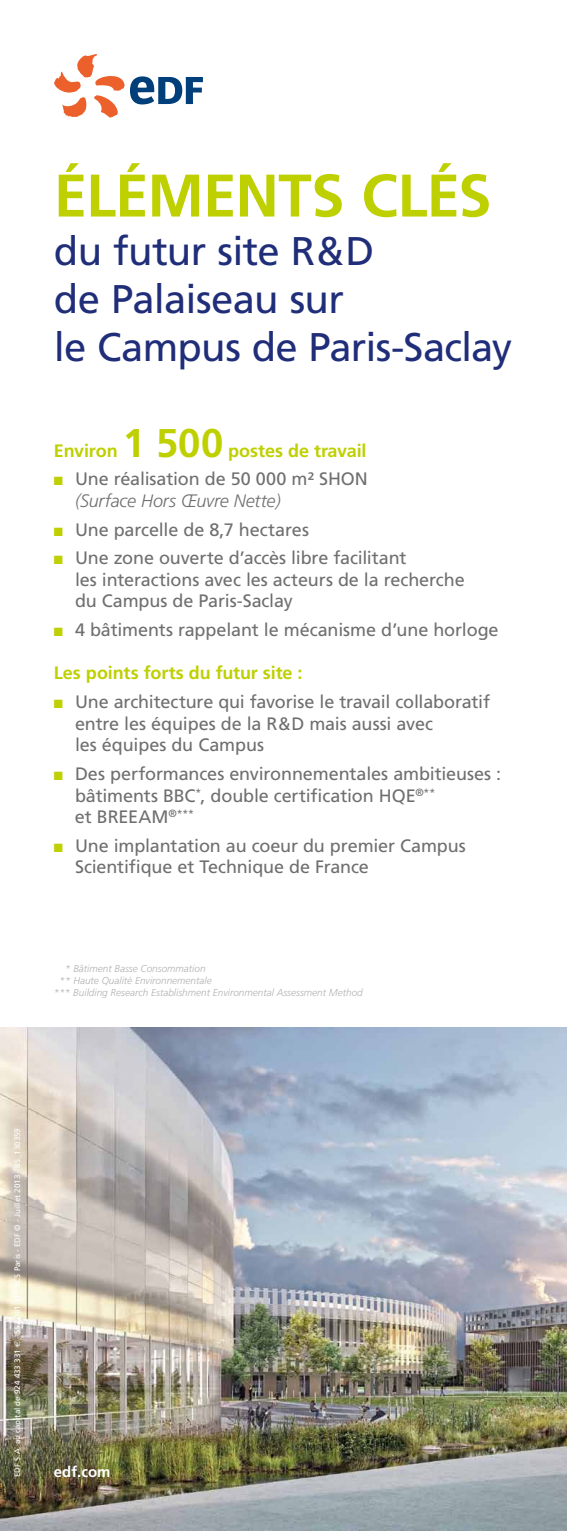
<style>
.page{position:relative;width:567px;height:1531px;background:#fff}
.page>*{position:absolute;margin:0;border:0;box-sizing:border-box;transform-origin:0 0}
.t1{font:700 60px "Frutiger";letter-spacing:-.015em;color:#bed000}
.t2{font:40px/48px "Frutiger";letter-spacing:-.02em;color:#202e79}
.t3{font:700 40px "Frutiger";color:#bed000}
.t4{font:18px/21.6px "Frutiger";letter-spacing:-.01em;color:#6f6f6f}
.t5{font:700 18px "Frutiger";letter-spacing:-.005em;color:#bed000}
.t6{font:700 15px "Frutiger";color:#fff}
.t7{font:italic 300 10px "Frutiger";color:#b2b2b2}
.t8{font:8px "Frutiger";color:#fff}
.s1{color:#bed000}
.s2{font-weight:300;font-style:italic}
.s3{font-family:"Euro Sans"}
</style>
<div class="page">
<img style="left:0;top:1028px;width:567px;height:503px">
<svg style="left:54px;top:54px;width:149px;height:64px"></svg>
<h1 class="t1" style="left:54px;top:160px;width:439px">ÉLÉMENTS CLéS</h1>
<h2 class="t2" style="left:54px;top:227px;width:460px">du futur site R&amp;D<br>de Palaiseau sur<br>le Campus de Paris-Saclay</h2>
<h2 class="t3" style="left:123px;top:419px;width:102px">1 500</h2>
<p class="t5" style="left:228px;top:440px;width:140px">postes de travail</p>
<p class="t4" style="left:75px;top:468px;width:294px;text-indent:-21px"><span class="s1">■</span> Une réalisation de 50 000 m² SHON <span class="s2">(Surface Hors Œuvre Nette)</span></p>
<p class="t4" style="left:54px;top:519px;width:257px"><span class="s1">■</span> Une parcelle de 8,7 hectares</p>
<p class="t4" style="left:75px;top:547px;width:391px;text-indent:-21px"><span class="s1">■</span> Une zone ouverte d’accès libre facilitant<br>les interactions avec les acteurs de la recherche du Campus de Paris-Saclay</p>
<p class="t4" style="left:54px;top:619px;width:446px"><span class="s1">■</span> 4 bâtiments rappelant le mécanisme d’une horloge</p>
<p class="t5" style="left:54px;top:662px;width:250px">Les points forts du futur site :</p>
<p class="t4" style="left:75px;top:691px;width:417px;text-indent:-21px"><span class="s1">■</span> Une architecture qui favorise le travail collaboratif entre les équipes de la R&amp;D mais aussi avec<br>les équipes du Campus</p>
<p class="t4" style="left:75px;top:763px;width:428px;text-indent:-21px"><span class="s1">■</span> Des performances environnementales ambitieuses : bâtiments BBC<sup>*</sup>, double certification HQE<sup>®**<br></sup>et BREEAM<sup>®***</sup></p>
<p class="t4" style="left:75px;top:835px;width:392px;text-indent:-21px"><span class="s1">■</span> Une implantation au coeur du premier Campus<br>Scientifique et Technique de France</p>
<p class="t5" style="left:54px;top:440px;width:65px">Environ</p>
<p class="t7" style="left:65px;top:963px;width:142px">* Bâtiment Basse Consommation</p>
<p class="t7" style="left:59px;top:975px;width:154px">** Haute Qualité Environnementale</p>
<p class="t7" style="left:54px;top:987px;width:310px">*** Building Research Establishment Environmental Assessment Method</p>
<p class="t8" style="left:13px;top:1477px;width:351px;rotate:-90deg">EDF S.A. au capital de 924 433 331 <span class="s3">e</span> - 552 081 317 RCS Paris - EDF © - Juillet 2013 - BS_130359</p>
<p class="t6" style="left:54px;top:1463px;width:58px">edf.com</p>
</div>
